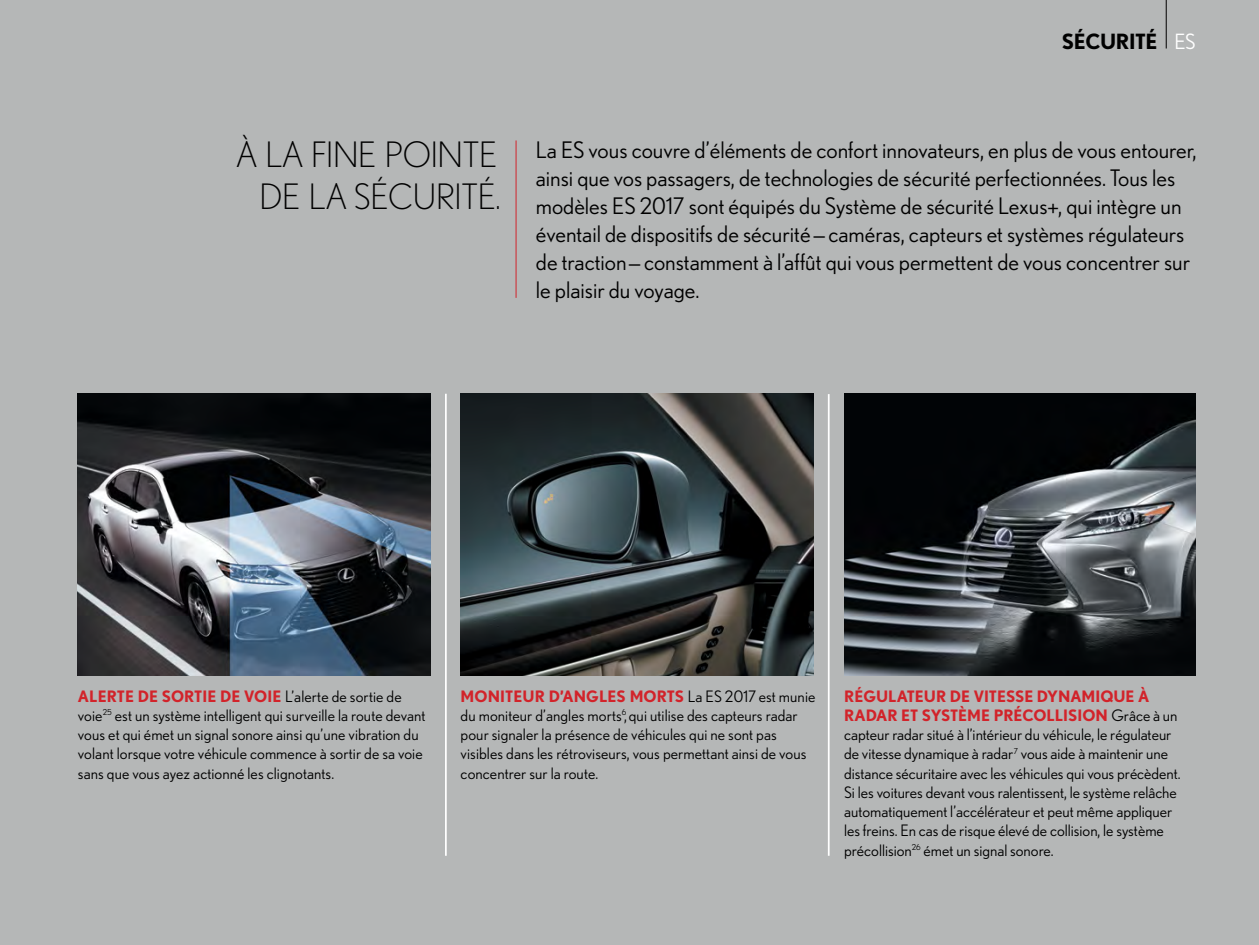
<style>
.page{position:relative;width:1259px;height:945px;background:#b5b7b7}
.page>*{position:absolute;margin:0;border:0;box-sizing:border-box;transform-origin:0 0}
.t1{font:300 35px/42px "Nobel";letter-spacing:-.01em;color:#000;text-align:right}
.t2{font:22.75px/28px "Nobel";color:#000}
.t3{font:700 21px "Nobel";letter-spacing:-.02em;color:#000}
.t4{font:15.75px/19.2px "Nobel";color:#000}
.s1{font-weight:400;color:#fff}
.s2{font-weight:700;color:#d2232a}
</style>
<div class="page">
<hr style="left:1166px;top:0;width:1px;height:49px;background:#000">
<hr style="left:516px;top:140px;width:1px;height:158px;background:#d2232a">
<img style="left:78px;top:394px;width:353px;height:281px">
<img style="left:461px;top:394px;width:352px;height:281px">
<img style="left:844px;top:394px;width:351px;height:281px">
<hr style="left:445px;top:394px;width:2px;height:462px;background:#fff">
<hr style="left:828px;top:394px;width:1px;height:462px;background:#fff">
<h1 class="t1" style="left:236px;top:133px;width:266px">À LA FINE POINTE<br>DE LA SÉCURITÉ.</h1>
<h3 class="t3" style="left:1062px;top:28px;width:135px">SÉCURITÉ <span class="s1">ES</span></h3>
<p class="t2" style="left:536px;top:135px;width:662px">La ES vous couvre d’éléments de confort innovateurs, en plus de vous entourer, ainsi que vos passagers, de technologies de sécurité perfectionnées. Tous les modèles ES 2017 sont équipés du Système de sécurité Lexus+, qui intègre un éventail de dispositifs de sécurité — caméras, capteurs et systèmes régulateurs de traction — constamment à l’affût qui vous permettent de vous concentrer sur le plaisir du voyage.</p>
<p class="t4" style="left:78px;top:686px;width:349px"><span class="s2">ALERTE DE SORTIE DE VOIE</span> L’alerte de sortie de voie<sup>25</sup> est un système intelligent qui surveille la route devant vous et qui émet un signal sonore ainsi qu’une vibration du volant lorsque votre véhicule commence à sortir de sa voie sans que vous ayez actionné les clignotants.</p>
<p class="t4" style="left:461px;top:686px;width:356px"><span class="s2">MONITEUR D’ANGLES MORTS</span> La ES 2017 est munie du moniteur d’angles morts<sup>6</sup>,qui utilise des capteurs radar pour signaler la présence de véhicules qui ne sont pas visibles dans les rétroviseurs, vous permettant ainsi de vous concentrer sur la route.</p>
<p class="t4" style="left:844px;top:686px;width:338px"><span class="s2">RÉGULATEUR DE VITESSE DYNAMIQUE À RADAR ET SYSTÈME PRÉCOLLISION</span> Grâce à un capteur radar situé à l’intérieur du véhicule, le régulateur de vitesse dynamique à radar<sup>7</sup> vous aide à maintenir une distance sécuritaire avec les véhicules qui vous précèdent.<br>Si les voitures devant vous ralentissent, le système relâche automatiquement l’accélérateur et peut même appliquer les freins. En cas de risque élevé de collision, le système précollision<sup>26</sup> émet un signal sonore.</p>
</div>
